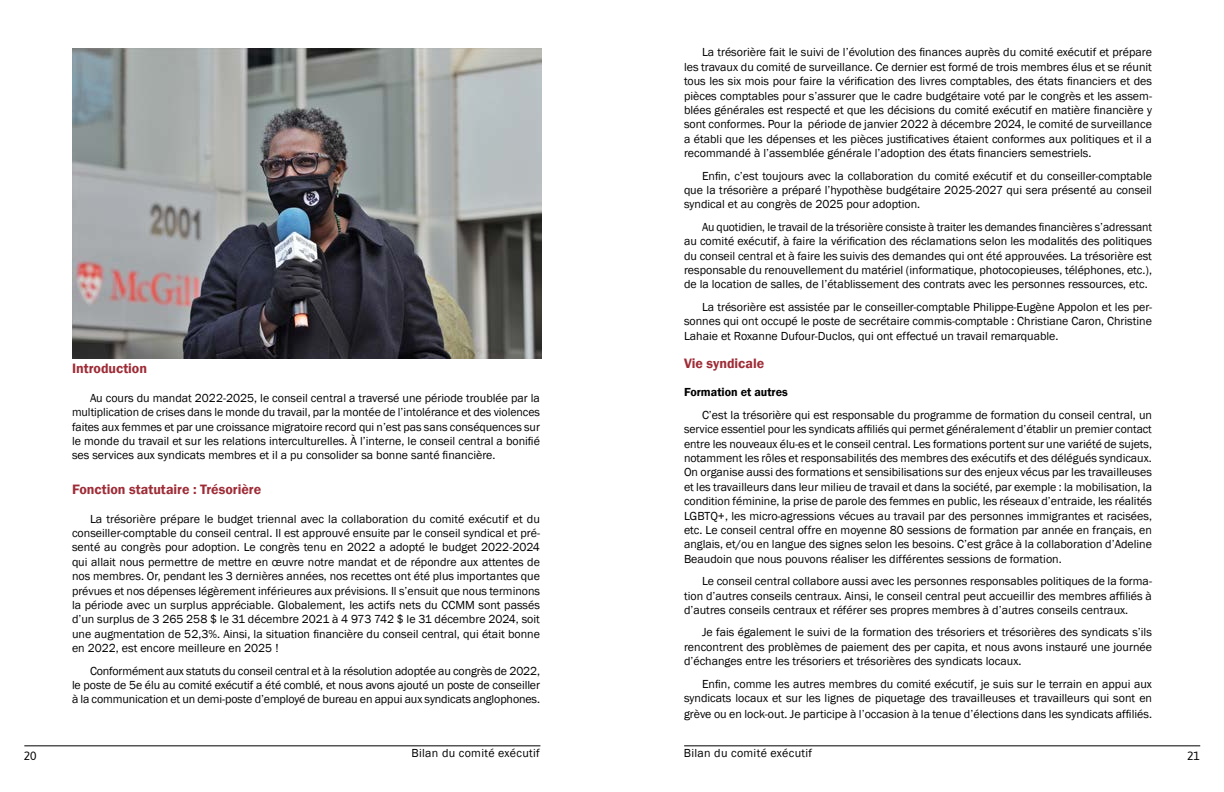
<style>
.page{position:relative;width:1224px;height:792px;background:#fff}
.page>*{position:absolute;margin:0;border:0;box-sizing:border-box;transform-origin:0 0}
.t1{font:600 14px "Franklin Gothic";color:#9e2c37}
.t2{font:12px/14.4px "Franklin Gothic";color:#000;text-align:justify}
.t3{font:12px "Franklin Gothic";letter-spacing:.025em;color:#000}
.t4{font:600 12px "Franklin Gothic";color:#000}
.t5{font:12px "Asap";color:#000}
</style>
<div class="page">
<hr style="left:684px;top:745px;width:516px;height:1px;background:#000">
<hr style="left:24px;top:745px;width:516px;height:1px;background:#000">
<img style="left:72px;top:48px;width:469px;height:311px">
<p class="t1" style="left:72px;top:360px;width:77px">Introduction</p>
<p class="t2" style="left:72px;top:391px;width:470px;text-indent:18px">Au cours du mandat 2022-2025, le conseil central a traversé une période troublée par la multiplication de crises dans le monde du travail, par la montée de l’intolérance et des violences faites aux femmes et par une croissance migratoire record qui n’est pas sans conséquences sur le monde du travail et sur les relations interculturelles. À l’interne, le conseil central a bonifié ses services aux syndicats membres et il a pu consolider sa bonne santé financière.</p>
<p class="t1" style="left:72px;top:481px;width:191px">Fonction statutaire : Trésorière</p>
<p class="t2" style="left:72px;top:512px;width:470px;text-indent:18px">La trésorière prépare le budget triennal avec la collaboration du comité exécutif et du conseiller-comptable du conseil central. Il est approuvé ensuite par le conseil syndical et pré&shy;senté au congrès pour adoption. Le congrès tenu en 2022 a adopté le budget 2022-2024 qui allait nous permettre de mettre en œuvre notre mandat et de répondre aux attentes de nos membres. Or, pendant les 3 dernières années, nos recettes ont été plus importantes que prévues et nos dépenses légèrement inférieures aux prévisions. Il s’ensuit que nous terminons la période avec un surplus appréciable. Globalement, les actifs nets du CCMM sont passés d’un surplus de 3 265 258 $ le 31 décembre 2021 à 4 973 742 $ le 31 décembre 2024, soit une augmentation de 52,3%. Ainsi, la situation financière du conseil central, qui était bonne en 2022, est encore meilleure en 2025 !</p>
<p class="t2" style="left:72px;top:664px;width:470px;text-indent:18px">Conformément aux statuts du conseil central et à la résolution adoptée au congrès de 2022, le poste de 5e élu au comité exécutif a été comblé, et nous avons ajouté un poste de conseiller à la communication et un demi-poste d’employé de bureau en appui aux syndicats anglophones.</p>
<p class="t2" style="left:684px;top:45px;width:470px;text-indent:18px">La trésorière fait le suivi de l’évolution des finances auprès du comité exécutif et prépare les travaux du comité de surveillance. Ce dernier est formé de trois membres élus et se réunit tous les six mois pour faire la vérification des livres comptables, des états financiers et des pièces comptables pour s’assurer que le cadre budgétaire voté par le congrès et les assem&shy;blées générales est respecté et que les décisions du comité exécutif en matière financière y sont conformes. Pour la période de janvier 2022 à décembre 2024, le comité de surveillance a établi que les dépenses et les pièces justificatives étaient conformes aux politiques et il a recommandé à l’assemblée générale l’adoption des états financiers semestriels.</p>
<p class="t2" style="left:684px;top:169px;width:470px;text-indent:18px">Enfin, c’est toujours avec la collaboration du comité exécutif et du conseiller-comptable que la trésorière a préparé l’hypothèse budgétaire 2025-2027 qui sera présenté au conseil syndical et au congrès de 2025 pour adoption.</p>
<p class="t2" style="left:684px;top:220px;width:470px;text-indent:18px">Au quotidien, le travail de la trésorière consiste à traiter les demandes financières s’adressant au comité exécutif, à faire la vérification des réclamations selon les modalités des politiques du conseil central et à faire les suivis des demandes qui ont été approuvées. La trésorière est responsable du renouvellement du matériel (informatique, photocopieuses, téléphones, etc.), de la location de salles, de l’établissement des contrats avec les personnes ressources, etc.</p>
<p class="t2" style="left:684px;top:300px;width:470px;text-indent:18px">La trésorière est assistée par le conseiller-comptable Philippe-Eugène Appolon et les per&shy;sonnes qui ont occupé le poste de secrétaire commis-comptable : Christiane Caron, Christine Lahaie et Roxanne Dufour-Duclos, qui ont effectué un travail remarquable.</p>
<p class="t1" style="left:684px;top:354px;width:82px">Vie syndicale</p>
<p class="t4" style="left:684px;top:385px;width:105px">Formation et autres</p>
<p class="t2" style="left:684px;top:408px;width:470px;text-indent:18px">C’est la trésorière qui est responsable du programme de formation du conseil central, un service essentiel pour les syndicats affiliés qui permet généralement d’établir un premier contact entre les nouveaux élu-es et le conseil central. Les formations portent sur une variété de sujets, notamment les rôles et responsabilités des membres des exécutifs et des délégués syndicaux.<br>On organise aussi des formations et sensibilisations sur des enjeux vécus par les travailleuses et les travailleurs dans leur milieu de travail et dans la société, par exemple : la mobilisation, la condition féminine, la prise de parole des femmes en public, les réseaux d’entraide, les réalités LGBTQ+, les micro-agressions vécues au travail par des personnes immigrantes et racisées, etc. Le conseil central offre en moyenne 80 sessions de formation par année en français, en anglais, et/ou en langue des signes selon les besoins. C’est grâce à la collaboration d’Adeline Beaudoin que nous pouvons réaliser les différentes sessions de formation.</p>
<p class="t2" style="left:684px;top:574px;width:470px;text-indent:18px">Le conseil central collabore aussi avec les personnes responsables politiques de la forma&shy;tion d’autres conseils centraux. Ainsi, le conseil central peut accueillir des membres affiliés à d’autres conseils centraux et référer ses propres membres à d’autres conseils centraux.</p>
<p class="t2" style="left:684px;top:625px;width:470px;text-indent:18px">Je fais également le suivi de la formation des trésoriers et trésorières des syndicats s’ils rencontrent des problèmes de paiement des per capita, et nous avons instauré une journée d’échanges entre les trésoriers et trésorières des syndicats locaux.</p>
<p class="t2" style="left:684px;top:677px;width:470px;text-align:right">Enfin, comme les autres membres du comité exécutif, je suis sur le terrain en appui aux syndicats locaux et sur les lignes de piquetage des travailleuses et travailleurs qui sont en</p>
<p class="t2" style="left:684px;top:707px;width:470px">grève ou en lock-out. Je participe à l’occasion à la tenue d’élections dans les syndicats affiliés.</p>
<p class="t5" style="left:24px;top:748px;width:14px">20</p>
<p class="t3" style="left:412px;top:746px;width:130px">Bilan du comité exécutif</p>
<p class="t3" style="left:684px;top:746px;width:130px">Bilan du comité exécutif</p>
<p class="t5" style="left:1187px;top:748px;width:14px">21</p>
</div>
